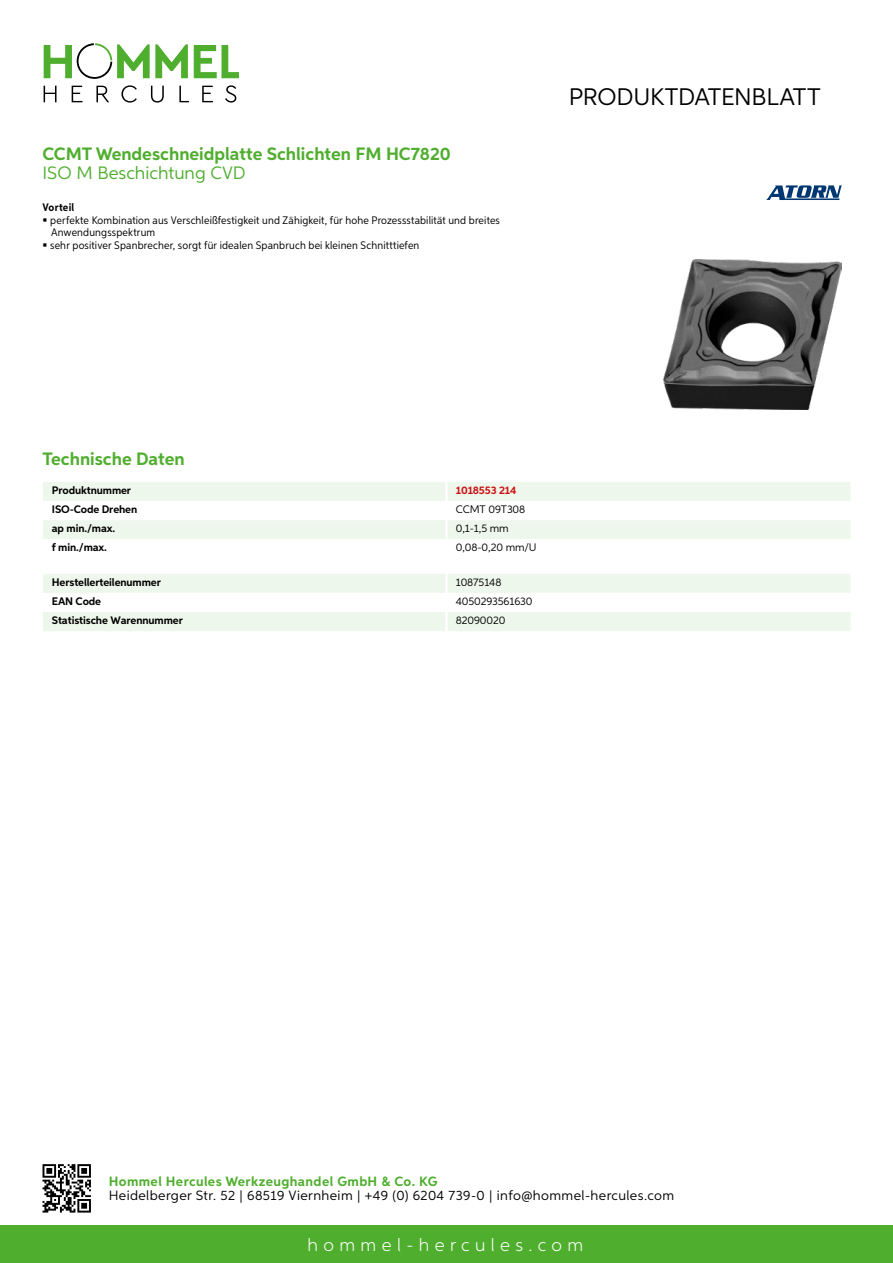
<style>
.page{position:relative;width:893px;height:1263px;background:#fff}
.page>*{position:absolute;margin:0;border:0;box-sizing:border-box;transform-origin:0 0}
.t1{font:24px "Aspira";letter-spacing:-.01em;color:#000}
.t2{font:700 18px "Aspira";color:#50ae2f}
.t3{font:300 18px "Aspira";letter-spacing:.3em;color:#fff}
.t4{font:18px "Aspira";color:#50ae2f}
.t5{font:13.5px "Aspira";letter-spacing:.03em;color:#000}
.t6{font:700 13.5px "Aspira";letter-spacing:.03em;color:#50ae2f}
.t7{font:10.95px/12.5px "Aspira Nar";letter-spacing:.015em;color:#000}
.t8{font:700 10.95px "Aspira";letter-spacing:-.01em;color:#000}
.t9{font:10.95px "Aspira";letter-spacing:-.01em;color:#000}
.t10{font:700 10.95px "Aspira";letter-spacing:-.01em;color:#cd1013}
.t11{font:700 10.95px "Aspira Nar";letter-spacing:.015em;color:#000}
</style>
<div class="page">
<div style="left:0;top:1226px;width:893px;height:37px;background:#50ae2f"></div>
<svg style="left:43px;top:1164px;width:48px;height:48px"></svg>
<svg style="left:194px;top:45px;width:45px;height:33px"></svg>
<svg style="left:44px;top:43px;width:144px;height:36px"></svg>
<svg style="left:44px;top:86px;width:13px;height:16px"></svg>
<svg style="left:72px;top:86px;width:10px;height:16px"></svg>
<svg style="left:96px;top:86px;width:13px;height:16px"></svg>
<svg style="left:121px;top:85px;width:16px;height:18px"></svg>
<svg style="left:151px;top:86px;width:13px;height:17px"></svg>
<svg style="left:179px;top:86px;width:10px;height:16px"></svg>
<svg style="left:202px;top:86px;width:11px;height:16px"></svg>
<svg style="left:225px;top:85px;width:11px;height:18px"></svg>
<div style="left:43px;top:482px;width:807px;height:19px;background:#eef7eb"></div>
<div style="left:43px;top:520px;width:807px;height:19px;background:#eef7eb"></div>
<hr style="left:445px;top:482px;width:3px;height:19px;background:#fff">
<hr style="left:445px;top:520px;width:3px;height:19px;background:#fff">
<svg style="left:43px;top:574px;width:807px;height:57px"></svg>
<hr style="left:445px;top:612px;width:3px;height:19px;background:#fff">
<img style="left:664px;top:259px;width:178px;height:150px">
<svg style="left:766px;top:185px;width:76px;height:15px"></svg>
<h2 class="t2" style="left:43px;top:142px;width:410px">CCMT Wendeschneidplatte Schlichten FM HC7820</h2>
<h2 class="t4" style="left:43px;top:162px;width:202px">ISO M Beschichtung CVD</h2>
<p class="t11" style="left:43px;top:201px;width:33px">Vorteil</p>
<p class="t7" style="left:50px;top:214px;width:451px">perfekte Kombination aus Verschleißfestigkeit und Zähigkeit, für hohe Prozessstabilität und breites<br>Anwendungsspektrum<br>sehr positiver Spanbrecher, sorgt für idealen Spanbruch bei kleinen Schnitttiefen</p>
<h1 class="t1" style="left:569px;top:82px;width:253px">Produktdatenblatt</h1>
<h2 class="t2" style="left:43px;top:448px;width:144px">Technische Daten</h2>
<p class="t8" style="left:52px;top:483px;width:81px">Produktnummer</p>
<p class="t10" style="left:456px;top:483px;width:62px">1018553 214</p>
<p class="t8" style="left:52px;top:502px;width:87px">ISO-Code Drehen</p>
<p class="t9" style="left:456px;top:502px;width:71px">CCMT 09T308</p>
<p class="t8" style="left:52px;top:521px;width:65px">ap min./max.</p>
<p class="t9" style="left:456px;top:522px;width:54px">0,1-1,5 mm</p>
<p class="t8" style="left:52px;top:541px;width:57px">f min./max.</p>
<p class="t9" style="left:456px;top:541px;width:80px">0,08-0,20 mm/U</p>
<p class="t8" style="left:52px;top:575px;width:111px">Herstellerteilenummer</p>
<p class="t9" style="left:456px;top:575px;width:47px">10875148</p>
<p class="t8" style="left:52px;top:594px;width:51px">EAN Code</p>
<p class="t9" style="left:456px;top:594px;width:78px">4050293561630</p>
<p class="t8" style="left:52px;top:613px;width:132px">Statistische Warennummer</p>
<p class="t9" style="left:456px;top:613px;width:51px">82090020</p>
<p class="t6" style="left:109px;top:1172px;width:330px">Hommel Hercules Werkzeughandel GmbH &amp; Co. KG</p>
<p class="t5" style="left:109px;top:1187px;width:567px">Heidelberger Str. 52 | 68519 Viernheim | +49 (0) 6204 739-0 | info@hommel-hercules.com</p>
<h2 class="t3" style="left:307px;top:1234px;width:277px">hommel-hercules.com</h2>
</div>
